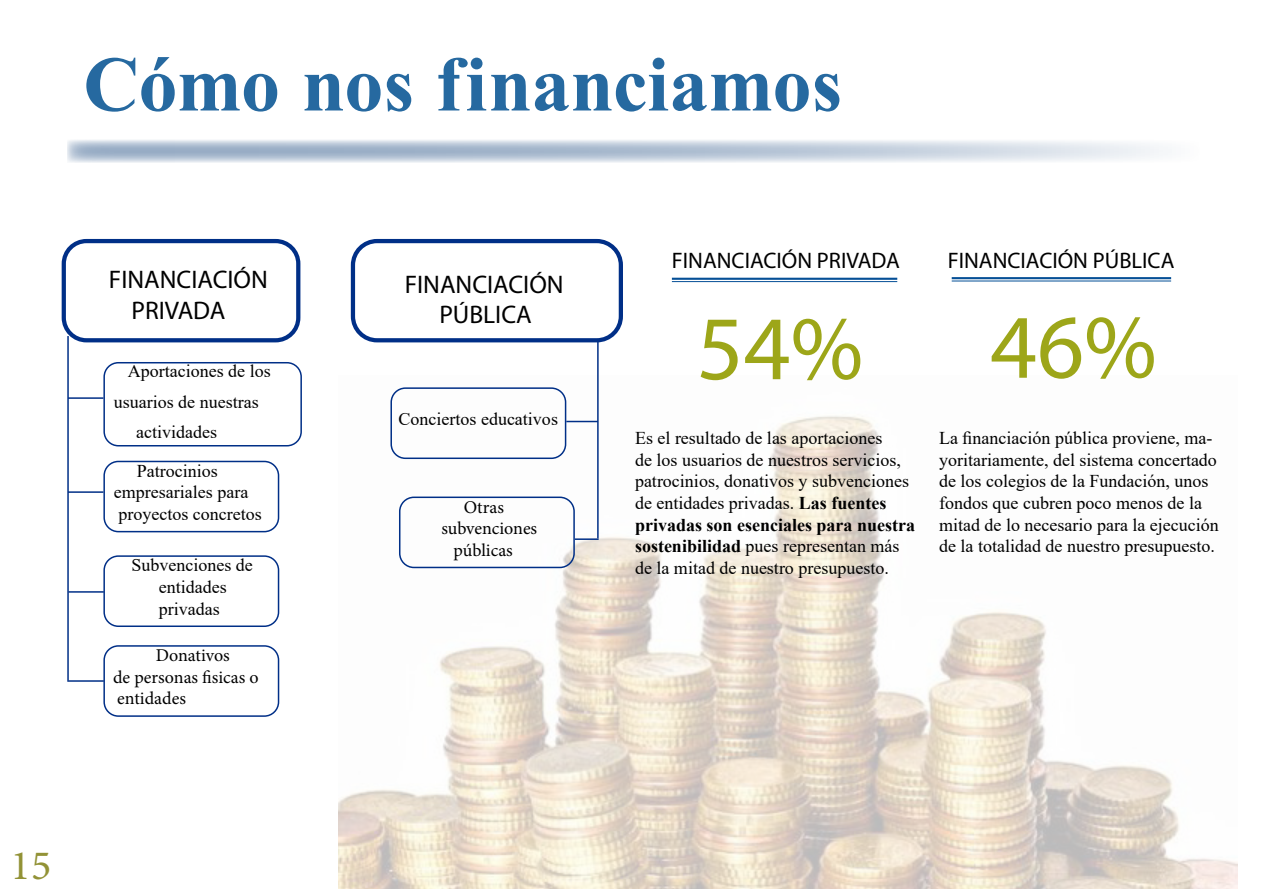
<style>
.page{position:relative;width:1263px;height:893px;background:#fff}
.page>*{position:absolute;margin:0;border:0;box-sizing:border-box;transform-origin:0 0}
.t1{font:91.5px "Myriad Pro";color:#9da619}
.t2{font:700 78px "Times New Roman";color:#2669a0}
.t3{font:42px "Minion Pro";color:#929236}
.t4{font:25.5px/30.6px "Myriad Pro";color:#000}
.t5{font:22.5px "Myriad Pro";color:#000}
.t6{font:18px/21.6px "Times New Roman";color:#000}
.t7{font:18px/21.6px "Minion Pro";color:#000}
.s1{font-weight:700}
</style>
<div class="page">
<img style="left:338px;top:390px;width:899px;height:499px">
<hr style="left:672px;top:278px;width:225px;height:2px;background:#054f96">
<hr style="left:672px;top:281px;width:225px;height:1px;background:#054f96">
<hr style="left:952px;top:277px;width:219px;height:2px;background:#054f96">
<hr style="left:952px;top:281px;width:219px;height:1px;background:#054f96">
<div style="left:62px;top:239px;width:238px;height:103px;border:4px solid #002f87;border-radius:23px"></div>
<div style="left:351px;top:239px;width:272px;height:103px;border:4px solid #002f87;border-radius:24px"></div>
<div style="left:390px;top:387px;width:176px;height:72px;border:2px solid #002f87;border-radius:14px"></div>
<div style="left:399px;top:497px;width:176px;height:71px;border:2px solid #002f87;border-radius:14px"></div>
<div style="left:103px;top:362px;width:199px;height:84px;border:2px solid #002f87;border-radius:14px"></div>
<div style="left:103px;top:461px;width:176px;height:71px;border:2px solid #002f87;border-radius:14px"></div>
<div style="left:103px;top:555px;width:176px;height:72px;border:2px solid #002f87;border-radius:14px"></div>
<div style="left:103px;top:645px;width:176px;height:72px;border:2px solid #002f87;border-radius:14px"></div>
<hr style="left:67px;top:336px;width:2px;height:346px;background:#002f87">
<hr style="left:68px;top:491px;width:35px;height:2px;background:#002f87">
<hr style="left:68px;top:591px;width:36px;height:2px;background:#002f87">
<hr style="left:68px;top:680px;width:36px;height:2px;background:#002f87">
<hr style="left:68px;top:397px;width:35px;height:2px;background:#002f87">
<hr style="left:597px;top:341px;width:2px;height:197px;background:#002f87">
<hr style="left:566px;top:421px;width:32px;height:1px;background:#002f87">
<hr style="left:575px;top:538px;width:24px;height:2px;background:#002f87">
<svg style="left:67px;top:140px;width:1096px;height:23px;background:#c9d3e0"></svg>
<h2 class="t2" style="left:83px;top:28px;width:760px">Cómo nos financiamos</h2>
<h3 class="t4" style="left:132px;top:264px;width:138px;text-indent:-23px">FINANCIACIÓN<br>PRIVADA</h3>
<h3 class="t4" style="left:405px;top:268px;width:161px;text-align:center">FINANCIACIÓN<br>PÚBLICA</h3>
<p class="t6" style="left:128px;top:360px;width:144px">Aportaciones de los</p>
<p class="t6" style="left:114px;top:390px;width:146px">usuarios de nuestras</p>
<p class="t6" style="left:136px;top:420px;width:82px">actividades</p>
<p class="t6" style="left:114px;top:459px;width:149px;text-indent:23px">Patrocinios empresariales para proyectos concretos</p>
<p class="t6" style="left:131px;top:554px;width:123px;text-align:center">Subvenciones de entidades privadas</p>
<p class="t7" style="left:113px;top:645px;width:147px;text-indent:43px">Donativos<br>de personas fisicas o entidades</p>
<p class="t6" style="left:398px;top:408px;width:161px">Conciertos educativos</p>
<p class="t7" style="left:464px;top:496px;width:42px">Otras</p>
<p class="t7" style="left:441px;top:518px;width:97px">subvenciones</p>
<p class="t7" style="left:454px;top:539px;width:61px">públicas</p>
<p class="t5" style="left:672px;top:246px;width:230px">FINANCIACIÓN PRIVADA</p>
<p class="t5" style="left:948px;top:246px;width:228px">FINANCIACIÓN PÚBLICA</p>
<h1 class="t1" style="left:697px;top:292px;width:168px">54%</h1>
<h1 class="t1" style="left:990px;top:291px;width:168px">46%</h1>
<p class="t6" style="left:635px;top:427px;width:282px">Es el resultado de las aportaciones<br>de los usuarios de nuestros servicios, patrocinios, donativos y subvenciones de entidades privadas. <span class="s1">Las fuentes privadas son esenciales para nuestra sostenibilidad</span> pues representan más de la mitad de nuestro presupuesto.</p>
<p class="t6" style="left:939px;top:427px;width:281px">La financiación pública proviene, ma&shy;yoritariamente, del sistema concertado de los colegios de la Fundación, unos fondos que cubren poco menos de la mitad de lo necesario para la ejecución de la totalidad de nuestro presupuesto.</p>
<h3 class="t3" style="left:10px;top:837px;width:42px">15</h3>
</div>
